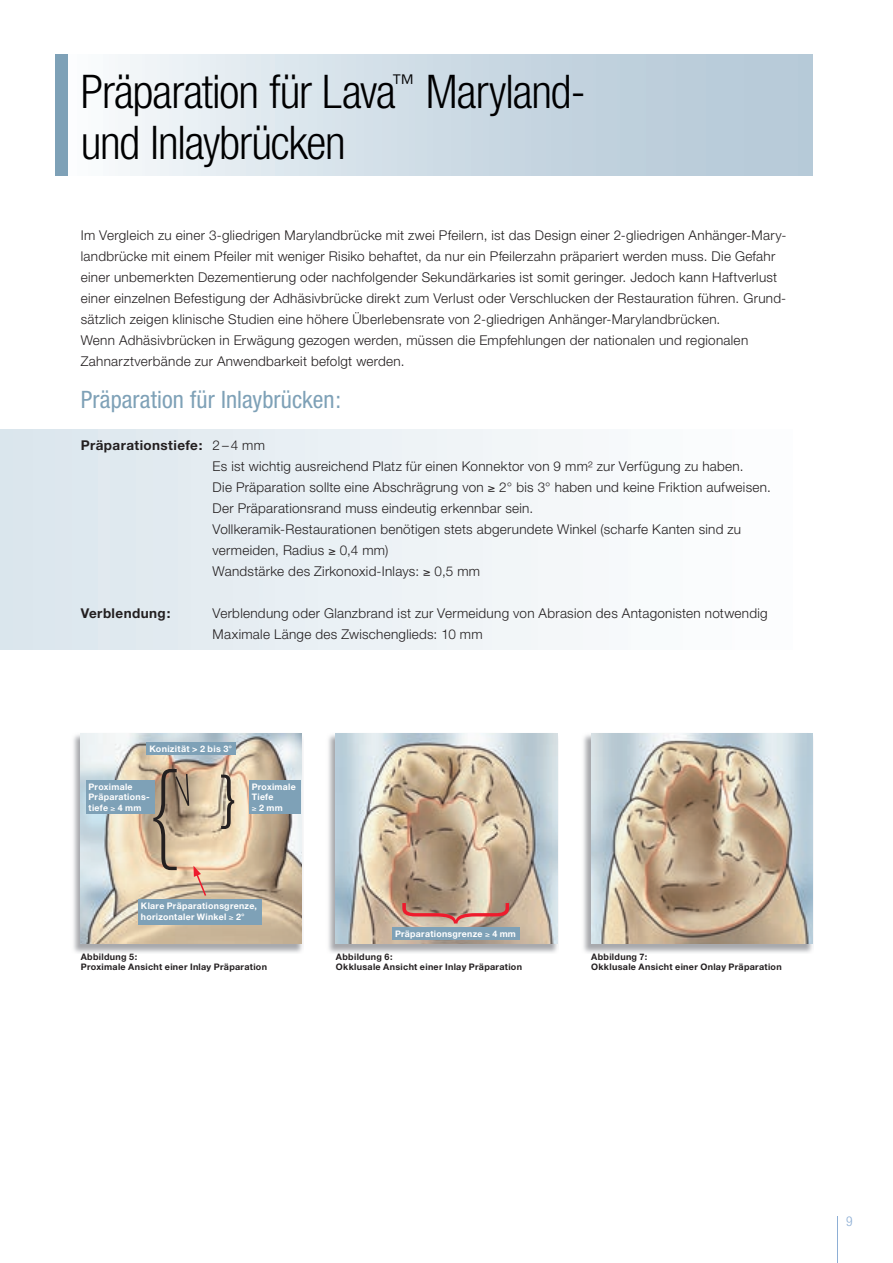
<style>
.page{position:relative;width:893px;height:1263px;background:#fff}
.page>*{position:absolute;margin:0;border:0;box-sizing:border-box;transform-origin:0 0}
.t1{font:100 condensed 118.95px "Helvetica Neue";color:#ee1b2d;scale:.83 1}
.t2{font:100 condensed 112.65px "Helvetica Neue";color:#231f20}
.t3{font:300 condensed 46.5px/51px "Helvetica Neue";letter-spacing:-.025em;color:#000001}
.t4{font:condensed 24px "Helvetica Neue";letter-spacing:.005em;color:#7ea1b7}
.t5{font:300 13.5px/21px "Helvetica Neue";letter-spacing:.02em;color:#231f20}
.t6{font:700 13.5px "Helvetica Neue";letter-spacing:.03em;color:#231f20}
.t7{font:300 condensed 13.5px "Helvetica Neue";color:#8eafd5}
.t8{font:700 9px/10.5px "Helvetica Neue";letter-spacing:.035em;color:#231f20}
.t9{font:700 9px/10.5px "Helvetica Neue";letter-spacing:.03em;color:#fff}
.s1{font-weight:700}
</style>
<div class="page">
<hr style="left:837px;top:1216px;width:1px;height:47px;background:#8eafd5">
<img style="left:73px;top:733px;width:230px;height:220px">
<img style="left:81px;top:734px;width:221px;height:210px">
<img style="left:328px;top:733px;width:230px;height:220px">
<img style="left:336px;top:734px;width:221px;height:210px">
<div style="left:0;top:429px;width:825px;height:221px;background:linear-gradient(to right,#dbe6ed,#fff)"></div>
<div style="left:55px;top:54px;width:757px;height:121px;background:linear-gradient(to right,#f5f9fb,#aec4d4)"></div>
<div style="left:55px;top:54px;width:13px;height:121px;background:#7ea1b7"></div>
<svg style="left:193px;top:866px;width:13px;height:30px"></svg>
<svg style="left:175px;top:774px;width:14px;height:32px"></svg>
<div style="left:146px;top:742px;width:89px;height:13px;background:#7ea1b7"></div>
<div style="left:86px;top:780px;width:68px;height:34px;background:#7ea1b7"></div>
<div style="left:249px;top:780px;width:51px;height:34px;background:#7ea1b7"></div>
<div style="left:138px;top:898px;width:124px;height:26px;background:#7ea1b7"></div>
<div style="left:392px;top:927px;width:127px;height:13px;background:#7ea1b7"></div>
<img style="left:583px;top:733px;width:230px;height:220px">
<img style="left:591px;top:734px;width:221px;height:210px">
<h3 class="t3" style="left:81px;top:66px;width:507px">Präparation für Lava<sup>™</sup> Maryland&shy;und Inlaybrücken</h3>
<p class="t5" style="left:81px;top:225px;width:707px">Im Vergleich zu einer 3-gliedrigen Marylandbrücke mit zwei Pfeilern, ist das Design einer 2-gliedrigen Anhänger-Mary&shy;landbrücke mit einem Pfeiler mit weniger Risiko behaftet, da nur ein Pfeilerzahn präpariert werden muss. Die Gefahr einer unbemerkten Dezementierung oder nachfolgender Sekundärkaries ist somit geringer. Jedoch kann Haftverlust einer einzelnen Befestigung der Adhäsivbrücke direkt zum Verlust oder Verschlucken der Restauration führen. Grund&shy;sätzlich zeigen klinische Studien eine höhere Überlebensrate von 2-gliedrigen Anhänger-Marylandbrücken.<br>Wenn Adhäsivbrücken in Erwägung gezogen werden, müssen die Empfehlungen der nationalen und regionalen Zahnarztverbände zur Anwendbarkeit befolgt werden.</p>
<h3 class="t4" style="left:81px;top:386px;width:262px">Präparation für Inlaybrücken:</h3>
<p class="t5" style="left:213px;top:435px;width:560px;text-indent:-132px"><span class="s1">Präparationstiefe:</span> 2 – 4 mm<br>Es ist wichtig ausreichend Platz für einen Konnektor von 9 mm² zur Verfügung zu haben.<br>Die Präparation sollte eine Abschrägrung von ≥ 2° bis 3° haben und keine Friktion aufweisen.<br>Der Präparationsrand muss eindeutig erkennbar sein.<br>Vollkeramik-Restaurationen benötigen stets abgerundete Winkel (scharfe Kanten sind zu vermeiden, Radius ≥ 0,4 mm)<br>Wandstärke des Zirkonoxid-Inlays: ≥ 0,5 mm</p>
<p class="t6" style="left:81px;top:605px;width:91px">Verblendung:</p>
<p class="t5" style="left:213px;top:603px;width:557px">Verblendung oder Glanzbrand ist zur Vermeidung von Abrasion des Antagonisten notwendig<br>Maximale Länge des Zwischenglieds: 10 mm</p>
<p class="t9" style="left:149px;top:743px;width:84px">Konizität &gt; 2 bis 3°</p>
<h2 class="t2" style="left:150px;top:746px;width:88px">{ <sup>}</sup></h2>
<p class="t9" style="left:89px;top:781px;width:63px">Proximale<br>Präparations&shy;tiefe ≥ 4 mm</p>
<p class="t9" style="left:252px;top:781px;width:46px">Proximale<br>Tiefe<br>≥ 2 mm</p>
<p class="t9" style="left:141px;top:901px;width:118px">Klare Präparationsgrenze, horizontaler Winkel ≥ 2°</p>
<p class="t8" style="left:81px;top:951px;width:188px">Abbildung 5:<br>Proximale Ansicht einer Inlay Präparation</p>
<h1 class="t1" style="left:379px;top:926px;width:30px;rotate:-90deg">{</h1>
<p class="t9" style="left:395px;top:928px;width:122px">Präparationsgrenze ≥ 4 mm</p>
<p class="t8" style="left:336px;top:951px;width:188px">Abbildung 6:<br>Okklusale Ansicht einer Inlay Präparation</p>
<p class="t8" style="left:591px;top:951px;width:192px">Abbildung 7:<br>Okklusale Ansicht einer Onlay Präparation</p>
<p class="t7" style="left:846px;top:1213px;width:8px">9</p>
</div>
